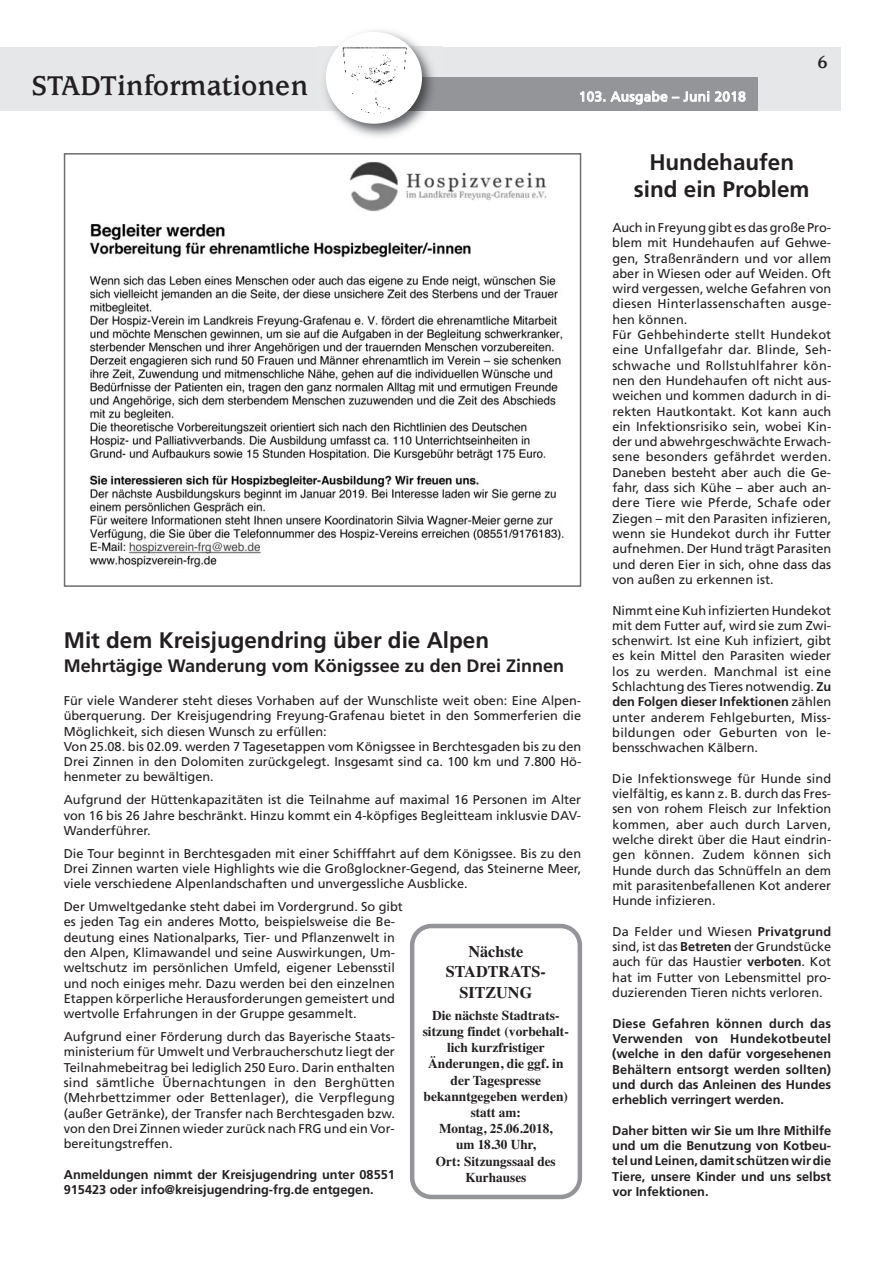
<style>
.page{position:relative;width:893px;height:1263px;background:#fff}
.page>*{position:absolute;margin:0;border:0;box-sizing:border-box;transform-origin:0 0}
.t1{font:700 30px "Usherwood";color:#231f20}
.t2{font:700 22.5px/27px "Frutiger";color:#231f20;text-align:center}
.t3{font:700 18.9px "Usherwood";color:#231f20}
.t4{font:700 18px "Frutiger";color:#231f20}
.t5{font:700 16.2px/19.5px "Times";color:#231f20;text-align:center}
.t6{font:700 13.5px/16.2px "Times";color:#231f20;text-align:center}
.t7{font:13.5px "Frutiger";letter-spacing:.03em;color:#fff}
.t8{font:12.75px/15.3px "Frutiger";color:#231f20;text-align:justify}
.t9{font:700 12.75px/15.3px "Frutiger";color:#231f20;text-align:justify}
.s1{font-weight:700}
</style>
<div class="page">
<div style="left:0;top:47px;width:350px;height:64px;background:#e6e7e9"></div>
<div style="left:363px;top:47px;width:478px;height:64px;background:#e6e7e9"></div>
<div style="left:363px;top:77px;width:394px;height:34px;background:#939598"></div>
<img style="left:319px;top:30px;width:123px;height:107px">
<img style="left:319px;top:47px;width:18px;height:64px">
<img style="left:411px;top:47px;width:31px;height:64px">
<div style="left:326px;top:32px;width:96px;height:92px;background:#fff;border-radius:50%"></div>
<img style="left:337px;top:42px;width:74px;height:76px">
<svg style="left:580px;top:91px;width:129px;height:14px"></svg>
<svg style="left:715px;top:91px;width:31px;height:11px"></svg>
<img style="left:89px;top:162px;width:475px;height:406px">
<div style="left:64px;top:153px;width:517px;height:434px;border:2px solid #6c6d70"></div>
<svg style="left:410px;top:924px;width:172px;height:275px"></svg>
<h1 class="t1" style="left:32px;top:74px;width:278px">STADTinformationen</h1>
<p class="t7" style="left:579px;top:91px;width:168px">103. Ausgabe – Juni 2018</p>
<h3 class="t3" style="left:817px;top:55px;width:12px">6</h3>
<h2 class="t2" style="left:64px;top:629px;width:427px">Mit dem Kreisjugendring über die Alpen</h2>
<h3 class="t4" style="left:64px;top:658px;width:502px">Mehrtägige Wanderung vom Königssee zu den Drei Zinnen</h3>
<p class="t8" style="left:64px;top:694px;width:519px;text-align:left">Für viele Wanderer steht dieses Vorhaben auf der Wunschliste weit oben: Eine Alpen&shy;überquerung. Der Kreisjugendring Freyung-Grafenau bietet in den Sommerferien die Möglichkeit, sich diesen Wunsch zu erfüllen:<br>Von 25.08. bis 02.09. werden 7 Tagesetappen vom Königssee in Berchtesgaden bis zu den Drei Zinnen in den Dolomiten zurückgelegt. Insgesamt sind ca. 100 km und 7.800 Hö&shy;henmeter zu bewältigen.</p>
<p class="t8" style="left:64px;top:793px;width:519px">Aufgrund der Hüttenkapazitäten ist die Teilnahme auf maximal 16 Personen im Alter von 16 bis 26 Jahre beschränkt. Hinzu kommt ein 4-köpfiges Begleitteam inklusvie DAV-Wanderführer.</p>
<p class="t8" style="left:64px;top:846px;width:519px">Die Tour beginnt in Berchtesgaden mit einer Schifffahrt auf dem Königssee. Bis zu den Drei Zinnen warten viele Highlights wie die Großglockner-Gegend, das Steinerne Meer, viele verschiedene Alpenlandschaften und unvergessliche Ausblicke.</p>
<p class="t8" style="left:64px;top:900px;width:341px;text-align:left">Der Umweltgedanke steht dabei im Vordergrund. So gibt es jeden Tag ein anderes Motto, beispielsweise die Be&shy;deutung eines Nationalparks, Tier- und Pflanzenwelt in den Alpen, Klimawandel und seine Auswirkungen, Um&shy;weltschutz im persönlichen Umfeld, eigener Lebensstil und noch einiges mehr. Dazu werden bei den einzelnen Etappen körperliche Herausforderungen gemeistert und wertvolle Erfahrungen in der Gruppe gesammelt.</p>
<p class="t8" style="left:64px;top:1030px;width:333px">Aufgrund einer Förderung durch das Bayerische Staats&shy;ministerium für Umwelt und Verbraucherschutz liegt der Teilnahmebeitrag bei lediglich 250 Euro. Darin enthalten sind sämtliche Übernachtungen in den Berghütten (Mehrbettzimmer oder Bettenlager), die Verpflegung (außer Getränke), der Transfer nach Berchtesgaden bzw. von den Drei Zinnen wieder zurück nach FRG und ein Vor&shy;bereitungstreffen.</p>
<p class="t9" style="left:64px;top:1167px;width:333px">Anmeldungen nimmt der Kreisjugendring unter 08551<br>915423 oder info@kreisjugendring-frg.de entgegen.</p>
<p class="t5" style="left:446px;top:942px;width:102px">Nächste<br>STADTRATS-</p>
<p class="t5" style="left:459px;top:983px;width:74px">SITZUNG</p>
<p class="t6" style="left:423px;top:1007px;width:148px">Die nächste Stadtrats&shy;sitzung findet (vorbehalt&shy;lich kurzfristiger<br>Änderungen, die ggf. in der Tagespresse bekanntgegeben werden) statt am:<br>Montag, 25.06.2018,<br>um 18.30 Uhr,<br>Ort: Sitzungssaal des<br>Kurhauses</p>
<h2 class="t2" style="left:634px;top:150px;width:177px">Hundehaufen sind ein Problem</h2>
<p class="t8" style="left:612px;top:221px;width:220px;text-align:left">Auch in Freyung gibt es das große Pro&shy;blem mit Hundehaufen auf Gehwe&shy;gen, Straßenrändern und vor allem aber in Wiesen oder auf Weiden. Oft wird vergessen, welche Gefahren von diesen Hinterlassenschaften ausge&shy;hen können.<br>Für Gehbehinderte stellt Hundekot eine Unfallgefahr dar. Blinde, Seh&shy;schwache und Rollstuhlfahrer kön&shy;nen den Hundehaufen oft nicht aus&shy;weichen und kommen dadurch in di&shy;rekten Hautkontakt. Kot kann auch ein Infektionsrisiko sein, wobei Kin&shy;der und abwehrgeschwächte Erwach&shy;sene besonders gefährdet werden.<br>Daneben besteht aber auch die Ge&shy;fahr, dass sich Kühe – aber auch an&shy;dere Tiere wie Pferde, Schafe oder Ziegen – mit den Parasiten infizieren, wenn sie Hundekot durch ihr Futter aufnehmen. Der Hund trägt Parasiten und deren Eier in sich, ohne dass das von außen zu erkennen ist.</p>
<p class="t8" style="left:612px;top:603px;width:220px">Nimmt eine Kuh infizierten Hundekot mit dem Futter auf, wird sie zum Zwi&shy;schenwirt. Ist eine Kuh infiziert, gibt es kein Mittel den Parasiten wieder los zu werden. Manchmal ist eine Schlachtung des Tieres notwendig. <span class="s1">Zu den Folgen dieser Infektionen</span> zählen unter anderem Fehlgeburten, Miss&shy;bildungen oder Geburten von le&shy;bensschwachen Kälbern.</p>
<p class="t8" style="left:612px;top:772px;width:220px">Die Infektionswege für Hunde sind vielfältig, es kann z. B. durch das Fres&shy;sen von rohem Fleisch zur Infektion kommen, aber auch durch Larven, welche direkt über die Haut eindrin&shy;gen können. Zudem können sich Hunde durch das Schnüffeln an dem mit parasitenbefallenen Kot anderer Hunde infizieren.</p>
<p class="t8" style="left:612px;top:925px;width:220px">Da Felder und Wiesen <span class="s1">Privatgrund </span>sind, ist das <span class="s1">Betreten</span> der Grundstücke auch für das Haustier <span class="s1">verboten</span>. Kot hat im Futter von Lebensmittel pro&shy;duzierenden Tieren nichts verloren.</p>
<p class="t9" style="left:612px;top:1016px;width:220px">Diese Gefahren können durch das Verwenden von Hundekotbeutel (welche in den dafür vorgesehenen Behältern entsorgt werden sollten) und durch das Anleinen des Hundes erheblich verringert werden.</p>
<p class="t9" style="left:612px;top:1124px;width:220px">Daher bitten wir Sie um Ihre Mithilfe und um die Benutzung von Kotbeu&shy;tel und Leinen, damit schützen wir die Tiere, unsere Kinder und uns selbst vor Infektionen.</p>
</div>
